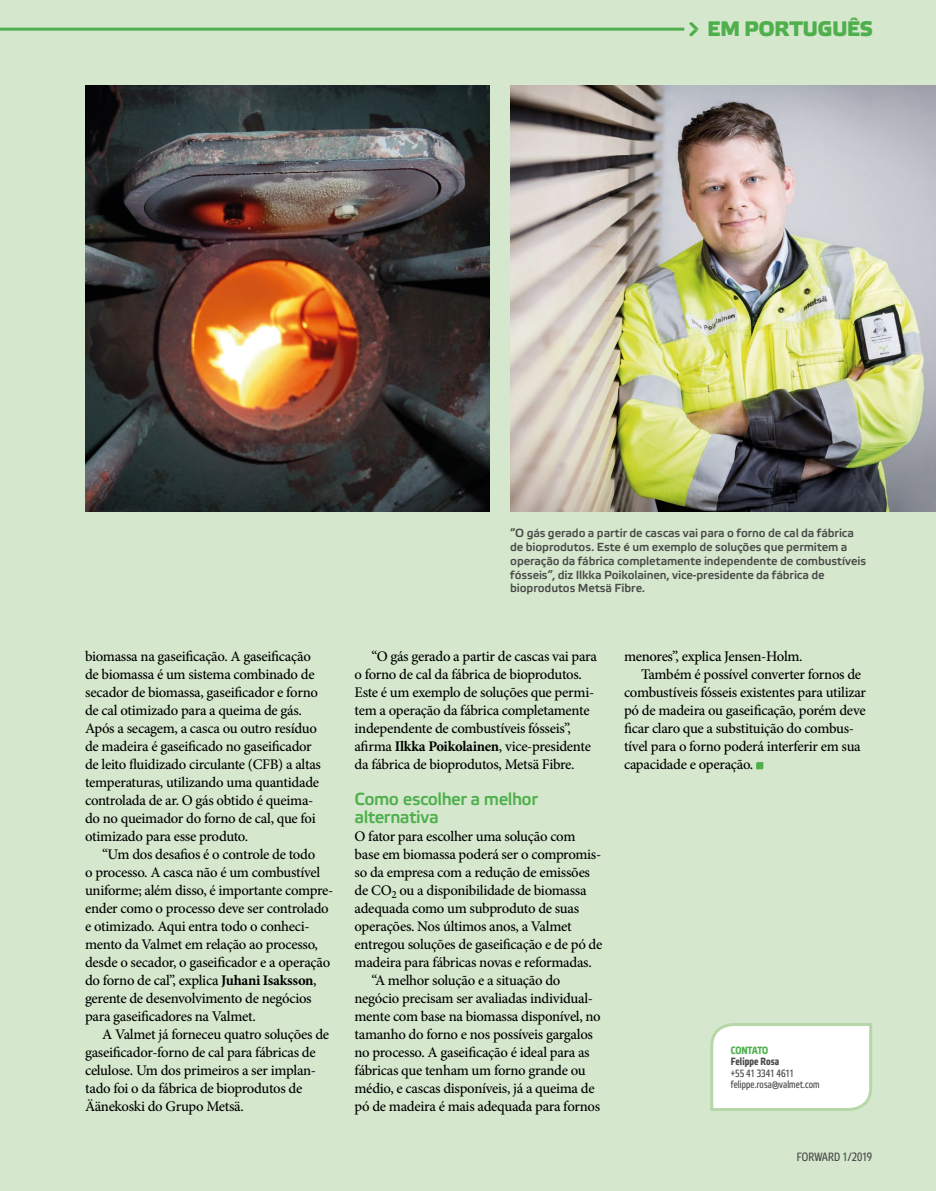
<style>
.page{position:relative;width:936px;height:1191px;background:#fff}
.page>*{position:absolute;margin:0;border:0;box-sizing:border-box;transform-origin:0 0}
.t1{font:500 21px "Etelka";letter-spacing:-.02em;color:#4faf4d}
.t2{font:500 17.4px/18px "Etelka";letter-spacing:-.03em;color:#4faf4d}
.t3{font:500 14.7px/18px "Minion Pro";letter-spacing:-.02em;color:#000}
.t4{font:12px "Etelka Narrow Text";letter-spacing:.01em;color:#4a4a49}
.t5{font:500 11.7px/14px "Etelka";letter-spacing:-.01em;color:#4a4a49}
.t6{font:10.5px/11.2px "Etelka Narrow Text";letter-spacing:.01em;color:#4a4a49}
.t7{font:700 10.5px "Etelka Narrow Text";letter-spacing:.01em;color:#4a4a49}
.t8{font:700 10.5px "Etelka Narrow Text";letter-spacing:-.005em;color:#4faf4d}
.s1{font-weight:700}
</style>
<div class="page">
<div style="left:0;top:0;width:935px;height:1191px;background:#d5e8cd"></div>
<svg style="left:710px;top:1023px;width:162px;height:88px;background:#f7faf5"></svg>
<svg style="left:756px;top:762px;width:7px;height:7px"></svg>
<img style="left:510px;top:85px;width:425px;height:427px">
<img style="left:85px;top:85px;width:404px;height:427px">
<svg style="left:689px;top:22px;width:9px;height:15px"></svg>
<hr style="left:0;top:28px;width:684px;height:3px;background:#4faf4d">
<h1 class="t1" style="left:707px;top:16px;width:167px">EM PORTUGUÊS</h1>
<p class="t5" style="left:510px;top:526px;width:357px">“O gás gerado a partir de cascas vai para o forno de cal da fábrica de bioprodutos. Este é um exemplo de soluções que permitem a operação da fábrica completamente independente de combustíveis fósseis”, diz Ilkka Poikolainen, vice-presidente da fábrica de bioprodutos Metsä Fibre.</p>
<p class="t3" style="left:85px;top:647px;width:237px">biomassa na gaseificação. A gaseificação de biomassa é um sistema combinado de secador de biomassa, gaseificador e forno de cal otimizado para a queima de gás.<br>Após a secagem, a casca ou outro resíduo de madeira é gaseificado no gaseificador de leito fluidizado circulante (CFB) a altas temperaturas, utilizando uma quantidade controlada de ar. O gás obtido é queima&shy;do no queimador do forno de cal, que foi otimizado para esse produto.</p>
<p class="t3" style="left:85px;top:845px;width:250px;text-indent:17px">“Um dos desafios é o controle de todo<br>o processo. A casca não é um combustível uniforme; além disso, é importante compre&shy;ender como o processo deve ser controlado e otimizado. Aqui entra todo o conheci&shy;mento da Valmet em relação ao processo, desde o secador, o gaseificador e a operação do forno de cal”, explica <span class="s1">Juhani Isaksson</span>, gerente de desenvolvimento de negócios para gaseificadores na Valmet.</p>
<p class="t3" style="left:85px;top:1025px;width:245px;text-indent:17px">A Valmet já forneceu quatro soluções de gaseificador-forno de cal para fábricas de celulose. Um dos primeiros a ser implan&shy;tado foi o da fábrica de bioprodutos de Äänekoski do Grupo Metsä.</p>
<p class="t3" style="left:354px;top:647px;width:244px;text-indent:17px">“O gás gerado a partir de cascas vai para o forno de cal da fábrica de bioprodutos.<br>Este é um exemplo de soluções que permi&shy;tem a operação da fábrica completamente independente de combustíveis fósseis”, afirma <span class="s1">Ilkka Poikolainen</span>, vice-presidente da fábrica de bioprodutos, Metsä Fibre.</p>
<p class="t2" style="left:354px;top:790px;width:185px">Como escolher a melhor alternativa</p>
<p class="t3" style="left:354px;top:827px;width:222px">O fator para escolher uma solução com</p>
<p class="t3" style="left:354px;top:845px;width:248px">base em biomassa poderá ser o compromis-</p>
<p class="t3" style="left:354px;top:863px;width:237px">so da empresa com a redução de emissões</p>
<p class="t3" style="left:354px;top:881px;width:233px">de CO<sub>2</sub> ou a disponibilidade de biomassa</p>
<p class="t3" style="left:354px;top:899px;width:226px">adequada como um subproduto de suas</p>
<p class="t3" style="left:354px;top:917px;width:219px">operações. Nos últimos anos, a Valmet</p>
<p class="t3" style="left:354px;top:935px;width:249px">entregou soluções de gaseificação e de pó de</p>
<p class="t3" style="left:354px;top:953px;width:239px">madeira para fábricas novas e reformadas.</p>
<p class="t3" style="left:371px;top:971px;width:190px">“A melhor solução e a situação do</p>
<p class="t3" style="left:354px;top:989px;width:240px">negócio precisam ser avaliadas individual-</p>
<p class="t3" style="left:354px;top:1007px;width:248px">mente com base na biomassa disponível, no</p>
<p class="t3" style="left:354px;top:1025px;width:240px">tamanho do forno e nos possíveis gargalos</p>
<p class="t3" style="left:354px;top:1043px;width:237px">no processo. A gaseificação é ideal para as</p>
<p class="t3" style="left:354px;top:1061px;width:233px">fábricas que tenham um forno grande ou</p>
<p class="t3" style="left:354px;top:1079px;width:241px">médio, e cascas disponíveis, já a queima de</p>
<p class="t3" style="left:354px;top:1097px;width:247px">pó de madeira é mais adequada para fornos</p>
<p class="t3" style="left:624px;top:647px;width:180px">menores”, explica Jensen-Holm.</p>
<p class="t3" style="left:641px;top:665px;width:222px">Também é possível converter fornos de</p>
<p class="t3" style="left:624px;top:683px;width:243px">combustíveis fósseis existentes para utilizar</p>
<p class="t3" style="left:624px;top:701px;width:243px">pó de madeira ou gaseificação, porém deve</p>
<p class="t3" style="left:624px;top:719px;width:231px">ficar claro que a substituição do combus-</p>
<p class="t3" style="left:624px;top:737px;width:238px">tível para o forno poderá interferir em sua</p>
<p class="t3" style="left:624px;top:755px;width:131px">capacidade e operação.</p>
<p class="t8" style="left:731px;top:1044px;width:39px">CONTATO</p>
<p class="t7" style="left:731px;top:1055px;width:50px">Felippe Rosa</p>
<p class="t6" style="left:731px;top:1068px;width:90px">+55 41 3341 4611 felippe.rosa@valmet.com</p>
<p class="t4" style="left:796px;top:1150px;width:77px">FORWARD 1/2019</p>
</div>
